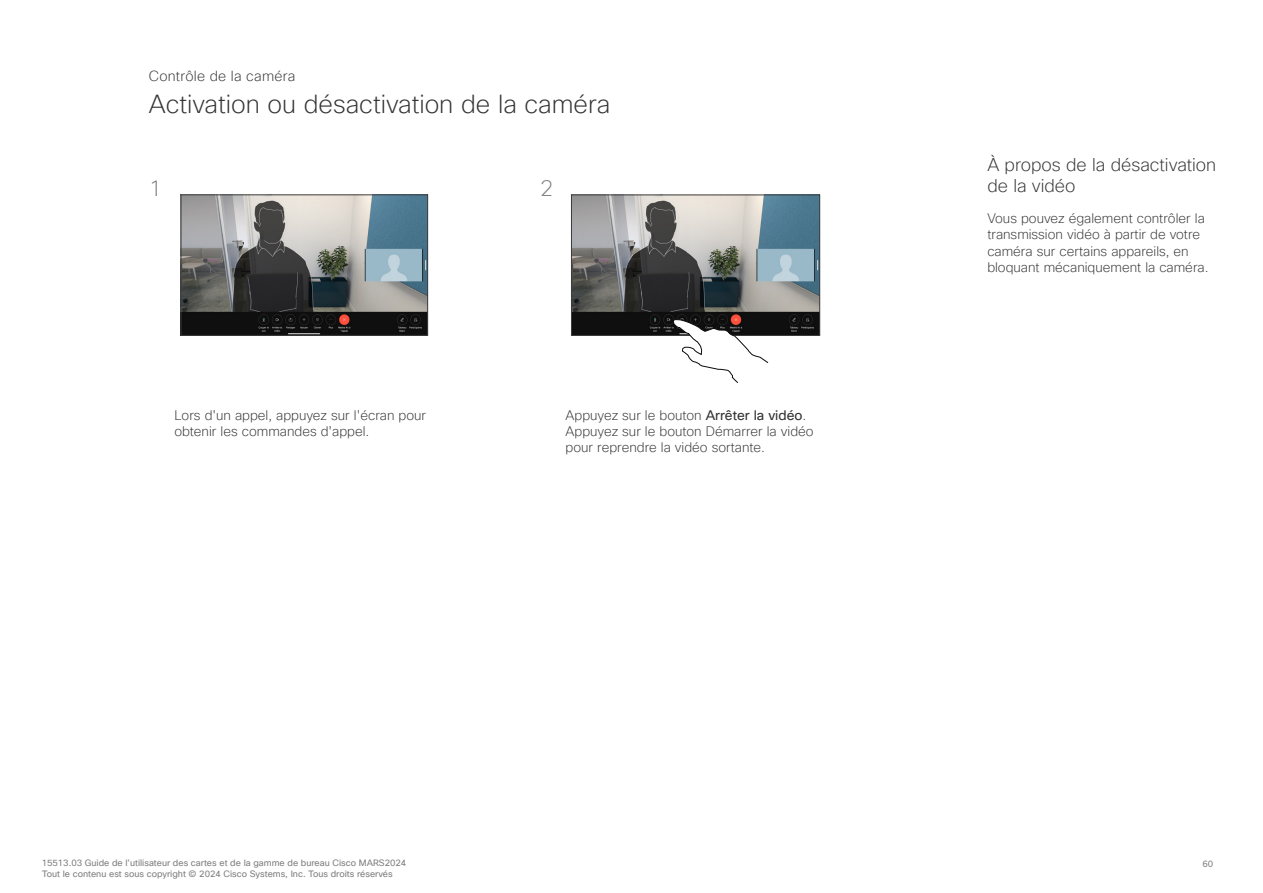
<style>
.page{position:relative;width:1263px;height:893px;background:#fff}
.page>*{position:absolute;margin:0;border:0;box-sizing:border-box;transform-origin:0 0}
.t1{font:200 25.5px "Cisco Sans TT";color:#333}
.t2{font:200 22.2px "Cisco Sans TT";color:#808080}
.t3{font:200 18px "Cisco Sans TT";letter-spacing:-.005em;color:#333}
.t4{font:200 14.25px "Cisco Sans TT";letter-spacing:.02em;color:#333}
.t5{font:200 13.5px/16.2px "Cisco Sans TT";color:#333}
.t6{font:9px/10.8px "Cisco Sans TT";color:#808080}
.t7{font:9px "Cisco Sans";color:#808080}
.s1{font-weight:400}
</style>
<div class="page">
<img style="left:182px;top:196px;width:244px;height:138px">
<div style="left:180px;top:194px;width:248px;height:142px;border:1px solid #3d3d3d"></div>
<img style="left:573px;top:196px;width:245px;height:138px">
<div style="left:571px;top:194px;width:249px;height:142px;border:1px solid #3d3d3d"></div>
<svg style="left:673px;top:291px;width:96px;height:92px"></svg>
<p class="t4" style="left:149px;top:67px;width:148px">Contrôle de la caméra</p>
<h1 class="t1" style="left:149px;top:87px;width:463px">Activation ou désactivation de la caméra</h1>
<h3 class="t3" style="left:987px;top:153px;width:230px">À propos de la désactivation</h3>
<h2 class="t2" style="left:149px;top:174px;width:15px">1</h2>
<h2 class="t2" style="left:540px;top:174px;width:15px">2</h2>
<h3 class="t3" style="left:987px;top:174px;width:90px">de la vidéo</h3>
<p class="t5" style="left:174px;top:407px;width:253px">Lors d'un appel, appuyez sur l'écran pour obtenir les commandes d'appel.</p>
<p class="t5" style="left:566px;top:407px;width:250px">Appuyez sur le bouton <span class="s1">Arrêter la vidéo</span>.<br>Appuyez sur le bouton Démarrer la vidéo pour reprendre la vidéo sortante.</p>
<p class="t5" style="left:987px;top:211px;width:223px">Vous pouvez également contrôler la transmission vidéo à partir de votre caméra sur certains appareils, en bloquant mécaniquement la caméra.</p>
<p class="t6" style="left:42px;top:858px;width:366px">15513.03 Guide de l'utilisateur des cartes et de la gamme de bureau Cisco MARS2024<br>Tout le contenu est sous copyright © 2024 Cisco Systems, Inc. Tous droits réservés</p>
<p class="t7" style="left:1202px;top:858px;width:12px">60</p>
</div>
